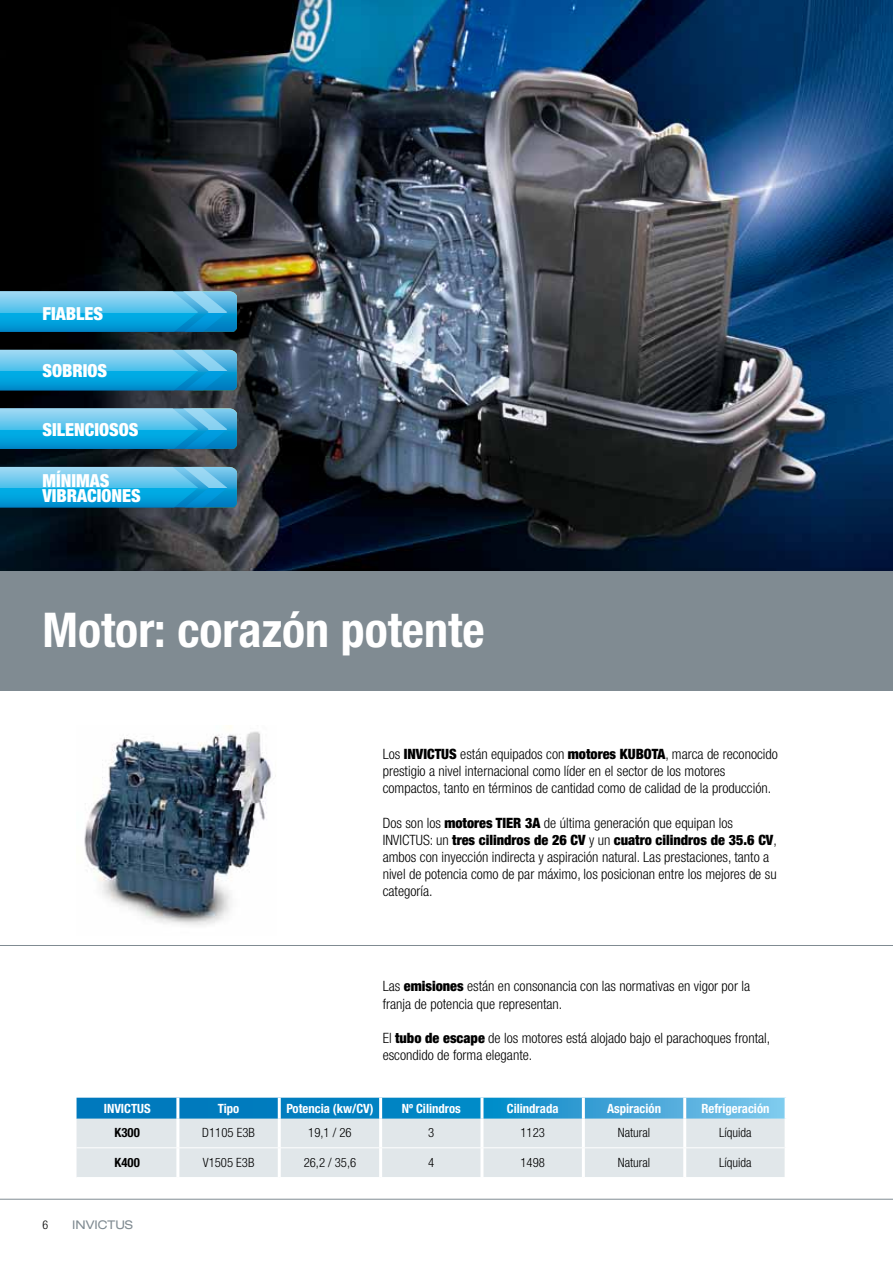
<style>
.page{position:relative;width:893px;height:1263px;background:#fff}
.page>*{position:absolute;margin:0;border:0;box-sizing:border-box;transform-origin:0 0}
.t1{font:700 condensed 48px "Helvetica Neue LT Std";color:#fff}
.t2{font:900 condensed 18px/15.3px "Helvetica Neue LT Std";color:#fff}
.t3{font:300 condensed 14.25px/17.1px "Helvetica Neue LT Std";color:#000}
.t4{font:900 condensed 14.25px "Helvetica Neue LT Std";color:#000}
.t5{font:700 condensed 12.75px "Helvetica Neue LT Std";color:#fff}
.t6{font:300 condensed 12.75px "Helvetica Neue LT Std";color:#000}
.t7{font:700 condensed 12.75px "Helvetica Neue LT Std";color:#000}
.t8{font:expanded 12px "Helvetica Neue LT Std";color:#808b92}
.t9{font:300 condensed 12px "Helvetica Neue LT Std";color:#000}
.s1{font-weight:900}
.s2{font-weight:300}
</style>
<div class="page">
<img style="left:84px;top:725px;width:192px;height:200px">
<img style="left:0;top:0;width:893px;height:572px">
<div style="left:0;top:572px;width:893px;height:119px;background:#808b92"></div>
<hr style="left:0;top:1199px;width:893px;height:1px;background:#808b92">
<svg style="left:0;top:291px;width:237px;height:41px;background:#3eb3e2"></svg>
<svg style="left:0;top:408px;width:237px;height:41px;background:#3eb3e2"></svg>
<svg style="left:0;top:350px;width:237px;height:40px;background:#3db3e3"></svg>
<svg style="left:0;top:467px;width:237px;height:40px;background:#3db4e3"></svg>
<hr style="left:0;top:945px;width:893px;height:1px;background:#808b92">
<svg style="left:77px;top:1098px;width:708px;height:79px;background:#add0e1"></svg>
<hr style="left:176px;top:1098px;width:3px;height:21px;background:#fff">
<hr style="left:278px;top:1098px;width:3px;height:21px;background:#fff">
<hr style="left:379px;top:1098px;width:3px;height:21px;background:#fff">
<hr style="left:480px;top:1098px;width:3px;height:21px;background:#fff">
<hr style="left:582px;top:1098px;width:3px;height:21px;background:#fff">
<hr style="left:683px;top:1098px;width:3px;height:21px;background:#fff">
<hr style="left:176px;top:1119px;width:3px;height:28px;background:#fff">
<hr style="left:278px;top:1119px;width:3px;height:28px;background:#fff">
<hr style="left:379px;top:1119px;width:3px;height:28px;background:#fff">
<hr style="left:480px;top:1119px;width:3px;height:28px;background:#fff">
<hr style="left:582px;top:1119px;width:3px;height:28px;background:#fff">
<hr style="left:683px;top:1119px;width:3px;height:28px;background:#fff">
<hr style="left:176px;top:1148px;width:3px;height:29px;background:#fff">
<hr style="left:278px;top:1148px;width:3px;height:29px;background:#fff">
<hr style="left:379px;top:1148px;width:3px;height:29px;background:#fff">
<hr style="left:480px;top:1148px;width:3px;height:29px;background:#fff">
<hr style="left:582px;top:1148px;width:3px;height:29px;background:#fff">
<hr style="left:683px;top:1148px;width:3px;height:29px;background:#fff">
<hr style="left:77px;top:1147px;width:101px;height:1px;background:#fff">
<hr style="left:178px;top:1147px;width:101px;height:1px;background:#fff">
<hr style="left:279px;top:1147px;width:102px;height:1px;background:#fff">
<hr style="left:381px;top:1147px;width:101px;height:1px;background:#fff">
<hr style="left:482px;top:1147px;width:101px;height:1px;background:#fff">
<hr style="left:583px;top:1147px;width:102px;height:1px;background:#fff">
<hr style="left:685px;top:1147px;width:100px;height:1px;background:#fff">
<p class="t2" style="left:43px;top:305px;width:61px">FIABLES</p>
<p class="t2" style="left:43px;top:363px;width:65px">SOBRIOS</p>
<p class="t2" style="left:43px;top:422px;width:97px">SILENCIOSOS</p>
<p class="t2" style="left:43px;top:472px;width:99px">MÍNIMAS<br>VIBRACIONES</p>
<h1 class="t1" style="left:43px;top:600px;width:444px">Motor: corazón potente</h1>
<p class="t3" style="left:383px;top:745px;width:397px;text-indent:78px">están equipados con <span class="s1">motores KUBOTA</span>, marca de reconocido prestigio a nivel internacional como líder en el sector de los motores compactos, tanto en términos de cantidad como de calidad de la producción.</p>
<p class="t3" style="left:383px;top:814px;width:396px">Dos son los <span class="s1">motores TIER 3A</span> de última generación que equipan los INVICTUS: un <span class="s1">tres cilindros de 26 CV</span> y un <span class="s1">cuatro cilindros de 35.6 CV</span>, ambos con inyección indirecta y aspiración natural. Las prestaciones, tanto a nivel de potencia como de par máximo, los posicionan entre los mejores de su categoría.</p>
<p class="t4" style="left:383px;top:745px;width:53px"><span class="s2">Los</span> INVICTUS</p>
<p class="t3" style="left:383px;top:978px;width:369px">Las <span class="s1">emisiones</span> están en consonancia con las normativas en vigor por la franja de potencia que representan.</p>
<p class="t3" style="left:383px;top:1029px;width:389px">El <span class="s1">tubo de escape</span> de los motores está alojado bajo el parachoques frontal, escondido de forma elegante.</p>
<p class="t5" style="left:104px;top:1100px;width:48px">INVICTUS</p>
<p class="t5" style="left:218px;top:1100px;width:23px">Tipo</p>
<p class="t5" style="left:286px;top:1100px;width:89px">Potencia (kw/CV)</p>
<p class="t5" style="left:402px;top:1100px;width:61px">Nº Cilindros</p>
<p class="t5" style="left:507px;top:1100px;width:53px">Cilindrada</p>
<p class="t5" style="left:607px;top:1100px;width:56px">Aspiración</p>
<p class="t5" style="left:701px;top:1100px;width:70px">Refrigeración</p>
<p class="t7" style="left:115px;top:1125px;width:27px">K300</p>
<p class="t6" style="left:202px;top:1126px;width:54px">D1105 E3B</p>
<p class="t6" style="left:308px;top:1126px;width:45px">19,1 / 26</p>
<p class="t6" style="left:428px;top:1126px;width:8px">3</p>
<p class="t6" style="left:520px;top:1126px;width:26px">1123</p>
<p class="t6" style="left:618px;top:1126px;width:34px">Natural</p>
<p class="t6" style="left:719px;top:1126px;width:34px">Líquida</p>
<p class="t7" style="left:115px;top:1155px;width:27px">K400</p>
<p class="t6" style="left:203px;top:1155px;width:53px">V1505 E3B</p>
<p class="t6" style="left:304px;top:1155px;width:54px">26,2 / 35,6</p>
<p class="t6" style="left:428px;top:1155px;width:8px">4</p>
<p class="t6" style="left:520px;top:1155px;width:26px">1498</p>
<p class="t6" style="left:618px;top:1155px;width:34px">Natural</p>
<p class="t6" style="left:719px;top:1155px;width:34px">Líquida</p>
<p class="t9" style="left:43px;top:1218px;width:7px">6</p>
<p class="t8" style="left:72px;top:1217px;width:62px">INVICTUS</p>
</div>
